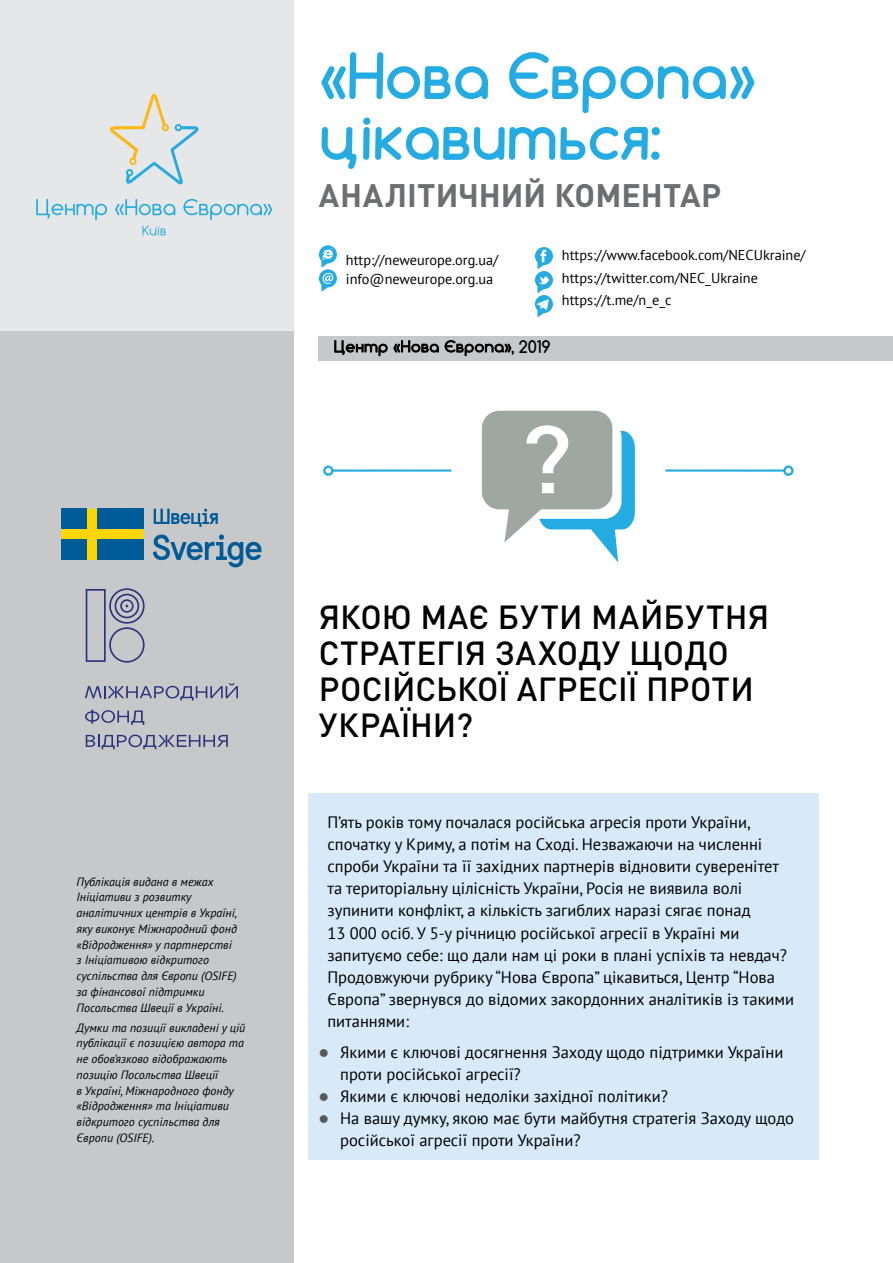
<style>
.page{position:relative;width:893px;height:1263px;background:#fff}
.page>*{position:absolute;margin:0;border:0;box-sizing:border-box;transform-origin:0 0}
.t1{font:700 60px/60.8px "Comfortaa";color:#24abe2}
.t2{font:500 33px/36px "DIN Pro";letter-spacing:.005em;color:#000}
.t3{font:700 32.25px "DIN Pro";color:#6d6e71}
.t4{font:16.5px/22px "PT Sans";color:#000}
.t5{font:700 16.5px "Comfortaa";color:#000}
.t6{font:14.25px/22.5px "PT Sans";color:#000}
.t7{font:italic 12px/15.8px "PT Sans";color:#000}
</style>
<div class="page">
<div style="left:308px;top:793px;width:511px;height:367px;background:#d8e9f8"></div>
<div style="left:0;top:0;width:293px;height:332px;background:#e6e7e8"></div>
<div style="left:0;top:332px;width:293px;height:931px;background:#c7c8ca"></div>
<div style="left:319px;top:336px;width:574px;height:24px;background:#c7c8ca"></div>
<svg style="left:319px;top:245px;width:18px;height:47px"></svg>
<svg style="left:334px;top:340px;width:105px;height:16px"></svg>
<svg style="left:445px;top:340px;width:66px;height:16px"></svg>
<svg style="left:109px;top:93px;width:90px;height:92px"></svg>
<svg style="left:142px;top:226px;width:24px;height:9px"></svg>
<svg style="left:36px;top:199px;width:71px;height:21px"></svg>
<svg style="left:115px;top:199px;width:60px;height:16px"></svg>
<svg style="left:183px;top:199px;width:89px;height:21px"></svg>
<svg style="left:535px;top:247px;width:18px;height:70px"></svg>
<svg style="left:153px;top:534px;width:109px;height:33px"></svg>
<svg style="left:61px;top:509px;width:82px;height:51px"></svg>
<div style="left:61px;top:509px;width:26px;height:20px;background:#005b96"></div>
<div style="left:97px;top:509px;width:46px;height:20px;background:#005b96"></div>
<div style="left:61px;top:539px;width:26px;height:21px;background:#005b96"></div>
<div style="left:97px;top:539px;width:46px;height:21px;background:#005b96"></div>
<svg style="left:154px;top:509px;width:64px;height:18px"></svg>
<svg style="left:85px;top:683px;width:153px;height:17px"></svg>
<svg style="left:85px;top:709px;width:59px;height:16px"></svg>
<svg style="left:86px;top:734px;width:142px;height:15px"></svg>
<svg style="left:86px;top:588px;width:59px;height:75px"></svg>
<svg style="left:482px;top:411px;width:153px;height:152px"></svg>
<svg style="left:665px;top:465px;width:129px;height:11px"></svg>
<svg style="left:323px;top:465px;width:128px;height:11px"></svg>
<h1 class="t1" style="left:319px;top:45px;width:440px">«Нова Європа» цікавиться:</h1>
<h3 class="t3" style="left:319px;top:174px;width:404px">Аналітичний коментар</h3>
<p class="t6" style="left:346px;top:250px;width:154px;line-height:19.5px">http://neweurope.org.ua/ info@neweurope.org.ua</p>
<p class="t5" style="left:511px;top:336px;width:41px">, 2019</p>
<p class="t6" style="left:562px;top:244px;width:245px">https://www.facebook.com/NECUkraine/ https://twitter.com/NEC_Ukraine https://t.me/n_e_c</p>
<p class="t7" style="left:77px;top:873px;width:162px">Публікація видана в межах<br>Ініціативи з розвитку аналітичних центрів в Україні, яку виконує Міжнародний фонд «Відродження» у партнерстві з Ініціативою відкритого суспільства для Європи (OSIFE) за фінансової підтримки<br>Посольства Швеції в Україні.</p>
<p class="t7" style="left:77px;top:1019px;width:170px">Думки та позиції викладені у цій публікації є позицією автора та не обов’язково відображають позицію Посольства Швеції<br>в Україні, Міжнародного фонду «Відродження» та Ініціативи відкритого суспільства для<br>Європи (OSIFE).</p>
<h2 class="t2" style="left:319px;top:598px;width:447px">Якою має бути майбутня стратегія Заходу щодо російської агресії проти<br>України?</h2>
<p class="t4" style="left:327px;top:811px;width:468px">П’ять років тому почалася російська агресія проти України, спочатку у Криму, а потім на Сході. Незважаючи на численні спроби України та її західних партнерів відновити суверенітет та територіальну цілісність України, Росія не виявила волі зупинити конфлікт, а кількість загиблих наразі сягає понад<br>13 000 осіб. У 5-у річницю російської агресії в Україні ми запитуємо себе: що дали нам ці роки в плані успіхів та невдач?<br>Продовжуючи рубрику “Нова Європа” цікавиться, Центр “Нова Європа” звернувся до відомих закордонних аналітиків із такими питаннями:</p>
<p class="t4" style="left:340px;top:1040px;width:455px">Якими є ключові досягнення Заходу щодо підтримки України проти російської агресії?<br>Якими є ключові недоліки західної політики?<br>На вашу думку, якою має бути майбутня стратегія Заходу щодо російської агресії проти України?</p>
</div>
